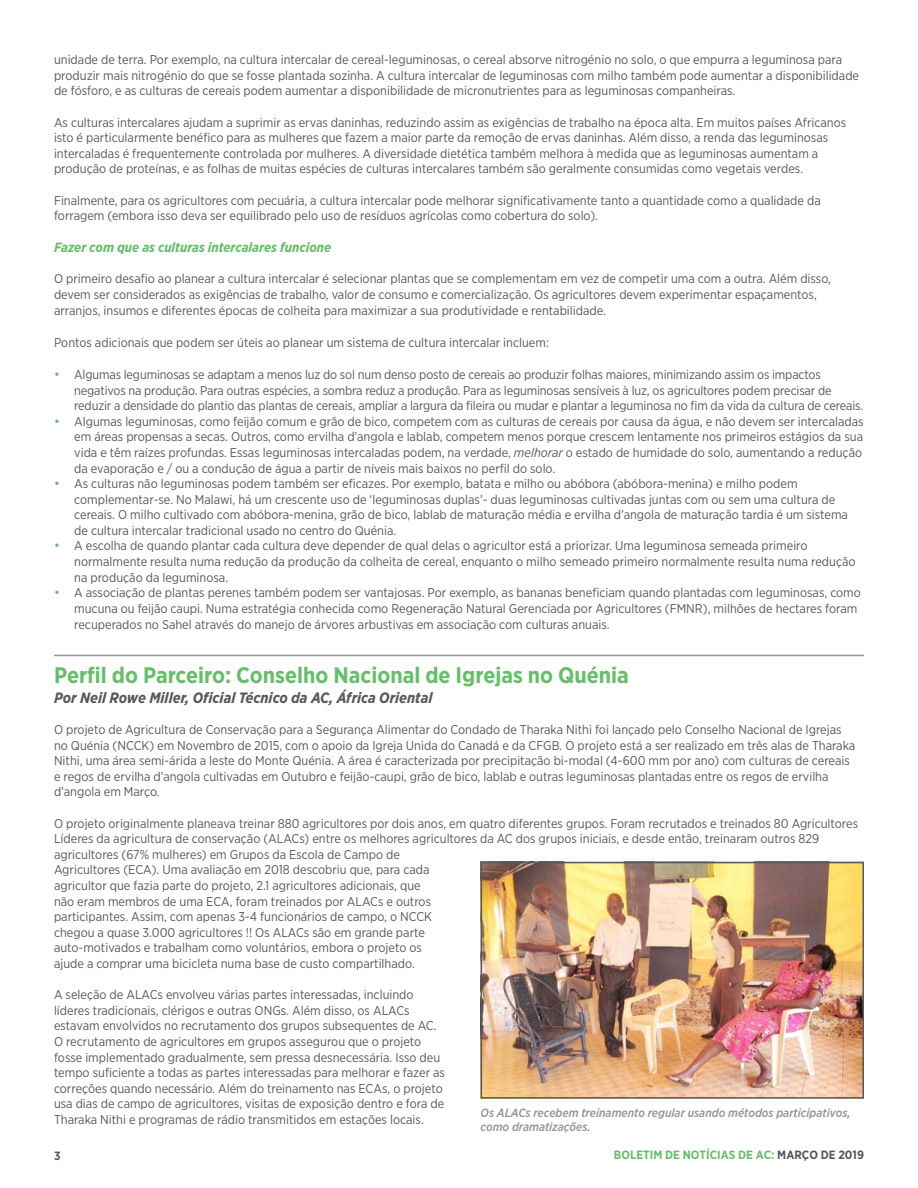
<style>
.page{position:relative;width:918px;height:1188px;background:#fff}
.page>*{position:absolute;margin:0;border:0;box-sizing:border-box;transform-origin:0 0}
.t1{font:700 22.5px "Gotham Narrow";color:#67be6a}
.t2{font:italic 700 15px "Gotham Narrow";color:#58595b}
.t3{font:italic 700 13.5px "Gotham Narrow";color:#67be6a}
.t4{font:12.75px/15.6px "Gotham Narrow";color:#58595b}
.t5{font:italic 500 12px/13.5px "Gotham Narrow";color:#939598}
.t6{font:700 12px "Gotham Narrow";color:#67be6a}
.t7{font:700 12px "Gotham Narrow";color:#58595b}
.s1{font-size:13.5px;color:#67be6a}
.s2{font-style:italic}
.s3{color:#58595b}
</style>
<div class="page">
<hr style="left:54px;top:655px;width:810px;height:1px;background:#939598">
<img style="left:484px;top:865px;width:377px;height:231px">
<div style="left:481px;top:862px;width:383px;height:237px;border:2px solid #58595b"></div>
<p class="t4" style="left:54px;top:52px;width:807px">unidade de terra. Por exemplo, na cultura intercalar de cereal-leguminosas, o cereal absorve nitrogénio no solo, o que empurra a leguminosa para produzir mais nitrogénio do que se fosse plantada sozinha. A cultura intercalar de leguminosas com milho também pode aumentar a disponibilidade de fósforo, e as culturas de cereais podem aumentar a disponibilidade de micronutrientes para as leguminosas companheiras.</p>
<p class="t4" style="left:54px;top:114px;width:794px">As culturas intercalares ajudam a suprimir as ervas daninhas, reduzindo assim as exigências de trabalho na época alta. Em muitos países Africanos isto é particularmente benéfico para as mulheres que fazem a maior parte da remoção de ervas daninhas. Além disso, a renda das leguminosas intercaladas é frequentemente controlada por mulheres. A diversidade dietética também melhora à medida que as leguminosas aumentam a produção de proteínas, e as folhas de muitas espécies de culturas intercalares também são geralmente consumidas como vegetais verdes.</p>
<p class="t4" style="left:54px;top:192px;width:768px">Finalmente, para os agricultores com pecuária, a cultura intercalar pode melhorar significativamente tanto a quantidade como a qualidade da forragem (embora isso deva ser equilibrado pelo uso de resíduos agrícolas como cobertura do solo).</p>
<p class="t3" style="left:54px;top:239px;width:279px">Fazer com que as culturas intercalares funcione</p>
<p class="t4" style="left:54px;top:271px;width:779px">O primeiro desafio ao planear a cultura intercalar é selecionar plantas que se complementam em vez de competir uma com a outra. Além disso, devem ser considerados as exigências de trabalho, valor de consumo e comercialização. Os agricultores devem experimentar espaçamentos, arranjos, insumos e diferentes épocas de colheita para maximizar a sua produtividade e rentabilidade.</p>
<p class="t4" style="left:54px;top:334px;width:497px">Pontos adicionais que podem ser úteis ao planear um sistema de cultura intercalar incluem:</p>
<p class="t4" style="left:74px;top:366px;width:791px;text-indent:-20px"><span class="s1">•</span> Algumas leguminosas se adaptam a menos luz do sol num denso posto de cereais ao produzir folhas maiores, minimizando assim os impactos negativos na produção. Para outras espécies, a sombra reduz a produção. Para as leguminosas sensíveis à luz, os agricultores podem precisar de reduzir a densidade do plantio das plantas de cereais, ampliar a largura da fileira ou mudar e plantar a leguminosa no fim da vida da cultura de cereais.</p>
<p class="t4" style="left:74px;top:413px;width:791px;text-align:justify;text-indent:-20px"><span class="s1">•</span> Algumas leguminosas, como feijão comum e grão de bico, competem com as culturas de cereais por causa da água, e não devem ser intercaladas em áreas propensas a secas. Outros, como ervilha d’angola e lablab, competem menos porque crescem lentamente nos primeiros estágios da sua vida e têm raízes profundas. Essas leguminosas intercaladas podem, na verdade, <span class="s2">melhorar</span> o estado de humidade do solo, aumentando a redução da evaporação e / ou a condução de água a partir de níveis mais baixos no perfil do solo.</p>
<p class="t4" style="left:74px;top:476px;width:775px;text-indent:-20px"><span class="s1">•</span> As culturas não leguminosas podem também ser eficazes. Por exemplo, batata e milho ou abóbora (abóbora-menina) e milho podem complementar-se. No Malawi, há um crescente uso de ‘leguminosas duplas’- duas leguminosas cultivadas juntas com ou sem uma cultura de cereais. O milho cultivado com abóbora-menina, grão de bico, lablab de maturação média e ervilha d’angola de maturação tardia é um sistema de cultura intercalar tradicional usado no centro do Quénia.</p>
<p class="t4" style="left:74px;top:538px;width:783px;text-indent:-20px"><span class="s1">•</span> A escolha de quando plantar cada cultura deve depender de qual delas o agricultor está a priorizar. Uma leguminosa semeada primeiro normalmente resulta numa redução da produção da colheita de cereal, enquanto o milho semeado primeiro normalmente resulta numa redução na produção da leguminosa.</p>
<p class="t4" style="left:74px;top:585px;width:788px;text-indent:-20px"><span class="s1">•</span> A associação de plantas perenes também podem ser vantajosas. Por exemplo, as bananas beneficiam quando plantadas com leguminosas, como mucuna ou feijão caupi. Numa estratégia conhecida como Regeneração Natural Gerenciada por Agricultores (FMNR), milhões de hectares foram recuperados no Sahel através do manejo de árvores arbustivas em associação com culturas anuais.</p>
<h1 class="t1" style="left:54px;top:661px;width:576px">Perfil do Parceiro: Conselho Nacional de Igrejas no Quénia</h1>
<p class="t2" style="left:54px;top:688px;width:380px">Por Neil Rowe Miller, Oficial Técnico da AC, África Oriental</p>
<p class="t4" style="left:54px;top:721px;width:803px">O projeto de Agricultura de Conservação para a Segurança Alimentar do Condado de Tharaka Nithi foi lançado pelo Conselho Nacional de Igrejas no Quénia (NCCK) em Novembro de 2015, com o apoio da Igreja Unida do Canadá e da CFGB. O projeto está a ser realizado em três alas de Tharaka Nithi, uma área semi-árida a leste do Monte Quénia. A área é caracterizada por precipitação bi-modal (4-600 mm por ano) com culturas de cereais e regos de ervilha d’angola cultivadas em Outubro e feijão-caupi, grão de bico, lablab e outras leguminosas plantadas entre os regos de ervilha d’angola em Março.</p>
<p class="t4" style="left:54px;top:815px;width:806px">O projeto originalmente planeava treinar 880 agricultores por dois anos, em quatro diferentes grupos. Foram recrutados e treinados 80 Agricultores Líderes da agricultura de conservação (ALACs) entre os melhores agricultores da AC dos grupos iniciais, e desde então, treinaram outros 829 agricultores (67% mulheres) em Grupos da Escola de Campo de<br>Agricultores (ECA). Uma avaliação em 2018 descobriu que, para cada<br>agricultor que fazia parte do projeto, 2.1 agricultores adicionais, que<br>não eram membros de uma ECA, foram treinados por ALACs e outros<br>participantes. Assim, com apenas 3-4 funcionários de campo, o NCCK<br>chegou a quase 3.000 agricultores !! Os ALACs são em grande parte<br>auto-motivados e trabalham como voluntários, embora o projeto os<br>ajude a comprar uma bicicleta numa base de custo compartilhado.</p>
<p class="t4" style="left:54px;top:987px;width:393px">A seleção de ALACs envolveu várias partes interessadas, incluindo líderes tradicionais, clérigos e outras ONGs. Além disso, os ALACs estavam envolvidos no recrutamento dos grupos subsequentes de AC.<br>O recrutamento de agricultores em grupos assegurou que o projeto fosse implementado gradualmente, sem pressa desnecessária. Isso deu tempo suficiente a todas as partes interessadas para melhorar e fazer as correções quando necessário. Além do treinamento nas ECAs, o projeto usa dias de campo de agricultores, visitas de exposição dentro e fora de Tharaka Nithi e programas de rádio transmitidos em estações locais.</p>
<p class="t5" style="left:481px;top:1106px;width:371px">Os ALACs recebem treinamento regular usando métodos participativos, como dramatizações.</p>
<p class="t7" style="left:54px;top:1148px;width:8px">3</p>
<p class="t6" style="left:614px;top:1147px;width:252px">BOLETIM DE NOTÍCIAS DE AC: <span class="s3">MARÇO DE 2019</span></p>
</div>
